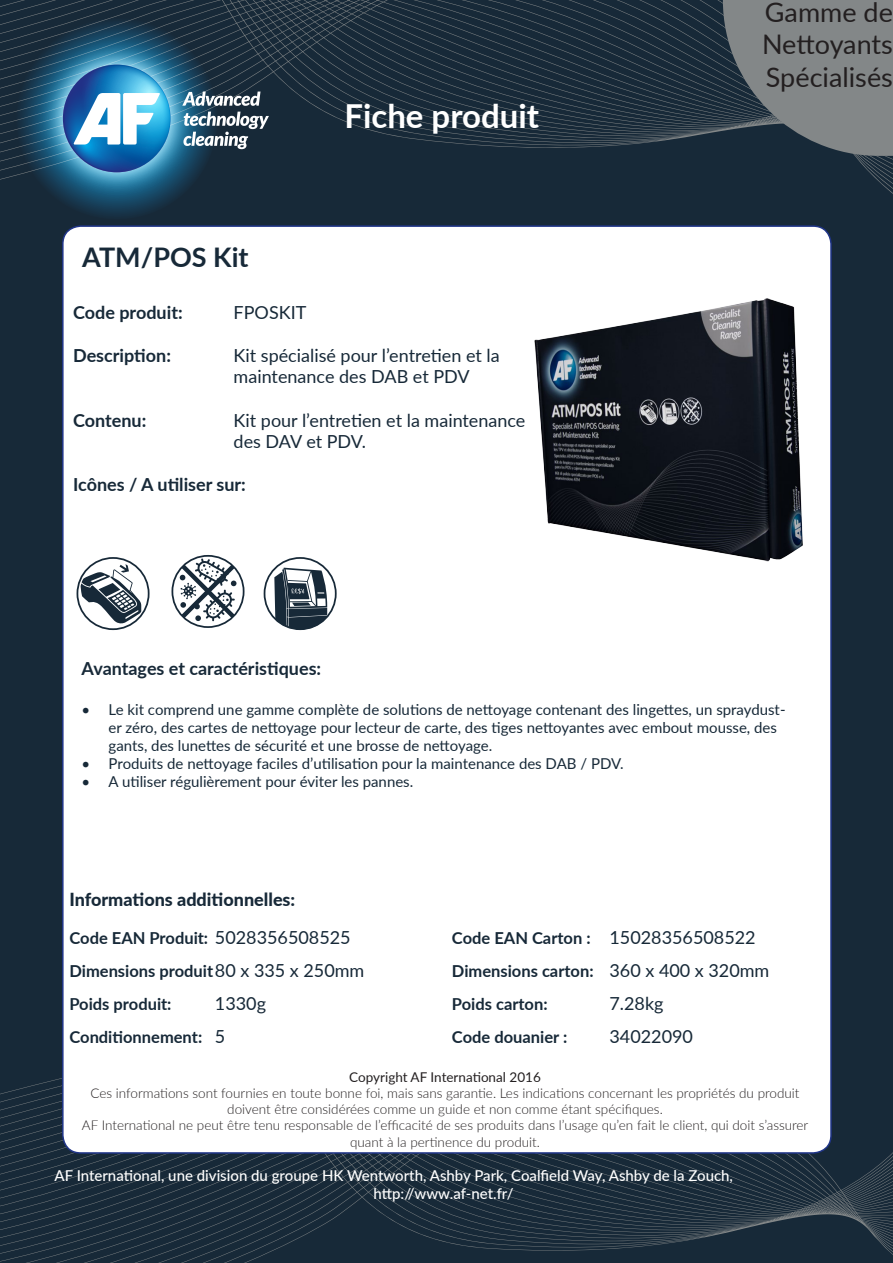
<style>
.page{position:relative;width:893px;height:1263px;background:#172938}
.page>*{position:absolute;margin:0;border:0;box-sizing:border-box;transform-origin:0 0}
.t1{font:700 33px "Lato";color:#fff}
.t2{font:27px "Lato";color:#231f20}
.t3{font:700 27px "Lato";color:#172938}
.t4{font:18px/21.6px "Lato";color:#172938}
.t5{font:700 18px "Lato";color:#172938}
.t6{font:800 18px "Lato";color:#172938}
.t7{font:700 16.5px "Lato";color:#172938}
.t8{font:15px/18px "Lato";color:#172938}
.t9{font:500 15px/18px "Lato";color:#fff}
.t10{font:300 13.5px/16.2px "Lato";color:#231f20;text-align:center}
.s1{font-weight:400;font-size:18px}
.s2{font-weight:400}
</style>
<div class="page">
<svg style="left:0;top:0;width:829px;height:239px"></svg>
<svg style="left:322px;top:12px;width:17px;height:21px"></svg>
<svg style="left:301px;top:26px;width:7px;height:3px"></svg>
<svg style="left:282px;top:28px;width:7px;height:4px"></svg>
<svg style="left:293px;top:11px;width:7px;height:2px"></svg>
<svg style="left:27px;top:1078px;width:866px;height:173px"></svg>
<svg style="left:838px;top:1196px;width:55px;height:59px"></svg>
<svg style="left:816px;top:1203px;width:15px;height:11px"></svg>
<svg style="left:776px;top:1215px;width:27px;height:5px"></svg>
<svg style="left:0;top:1087px;width:421px;height:176px"></svg>
<svg style="left:16px;top:17px;width:202px;height:203px"></svg>
<img style="left:34px;top:149px;width:166px;height:53px">
<svg style="left:66px;top:66px;width:104px;height:104px"></svg>
<svg style="left:0;top:0;width:275px;height:149px"></svg>
<div style="left:63px;top:226px;width:768px;height:927px;background:#fff;border-radius:18px"></div>
<img style="left:534px;top:298px;width:269px;height:264px">
<svg style="left:171px;top:555px;width:73px;height:73px"></svg>
<svg style="left:264px;top:557px;width:73px;height:73px"></svg>
<svg style="left:77px;top:557px;width:73px;height:73px"></svg>
<svg style="left:723px;top:0;width:170px;height:205px"></svg>
<p class="t1" style="left:344px;top:91px;width:196px">Fiche produit</p>
<p class="t3" style="left:82px;top:238px;width:168px">ATM/POS Kit</p>
<p class="t5" style="left:73px;top:299px;width:111px">Code produit:</p>
<p class="t4" style="left:234px;top:300px;width:74px">FPOSKIT</p>
<p class="t5" style="left:73px;top:342px;width:99px">Description:</p>
<p class="t4" style="left:234px;top:344px;width:268px">Kit spécialisé pour l’entretien et la maintenance des DAB et PDV</p>
<p class="t5" style="left:73px;top:407px;width:75px">Contenu:</p>
<p class="t4" style="left:234px;top:408px;width:293px">Kit pour l’entretien et la maintenance des DAV et PDV.</p>
<p class="t5" style="left:73px;top:472px;width:174px">Icônes / A utiliser sur:</p>
<p class="t2" style="left:765px;top:-7px;width:129px">Gamme de</p>
<p class="t2" style="left:762px;top:25px;width:132px">Nettoyants</p>
<p class="t2" style="left:766px;top:57px;width:128px">Spécialisés</p>
<p class="t5" style="left:82px;top:655px;width:241px">Avantages et caractéristiques:</p>
<p class="t8" style="left:109px;top:699px;width:678px;text-indent:-27px">• Le kit comprend une gamme complète de solutions de nettoyage contenant des lingettes, un spraydust&shy;er zéro, des cartes de nettoyage pour lecteur de carte, des tiges nettoyantes avec embout mousse, des gants, des lunettes de sécurité et une brosse de nettoyage.</p>
<p class="t8" style="left:82px;top:753px;width:544px">• Produits de nettoyage faciles d’utilisation pour la maintenance des DAB / PDV.</p>
<p class="t8" style="left:82px;top:771px;width:333px">• A utiliser régulièrement pour éviter les pannes.</p>
<p class="t6" style="left:69px;top:886px;width:227px">Informations additionnelles:</p>
<p class="t7" style="left:69px;top:926px;width:283px">Code EAN Produit: <span class="s1">5028356508525</span></p>
<p class="t7" style="left:452px;top:926px;width:305px">Code EAN Carton : <span class="s1">15028356508522</span></p>
<p class="t7" style="left:69px;top:959px;width:296px">Dimensions produit<span class="s1">80 x 335 x 250mm</span></p>
<p class="t7" style="left:452px;top:959px;width:319px">Dimensions carton: <span class="s1">360 x 400 x 320mm</span></p>
<p class="t7" style="left:69px;top:992px;width:104px">Poids produit:</p>
<p class="t4" style="left:215px;top:992px;width:53px">1330g</p>
<p class="t7" style="left:452px;top:992px;width:97px">Poids carton:</p>
<p class="t4" style="left:609px;top:992px;width:56px">7.28kg</p>
<p class="t7" style="left:69px;top:1025px;width:157px">Conditionnement: <span class="s1">5</span></p>
<p class="t7" style="left:452px;top:1025px;width:117px">Code douanier :</p>
<p class="t4" style="left:609px;top:1025px;width:85px">34022090</p>
<p class="t10" style="left:90px;top:1068px;width:711px"><span class="s2">Copyright AF International 2016<br></span>Ces informations sont fournies en toute bonne foi, mais sans garantie. Les indications concernant les propriétés du produit doivent être considérées comme un guide et non comme étant spécifiques.</p>
<p class="t10" style="left:82px;top:1117px;width:728px">AF International ne peut être tenu responsable de l’efficacité de ses produits dans l’usage qu’en fait le client, qui doit s’assurer quant à la pertinence du produit.</p>
<p class="t9" style="left:373px;top:1166px;width:361px;text-indent:-319px">AF International, une division du groupe HK Wentworth, Ashby Park, Coalfield Way, Ashby de la Zouch, http://www.af-net.fr/</p>
</div>
